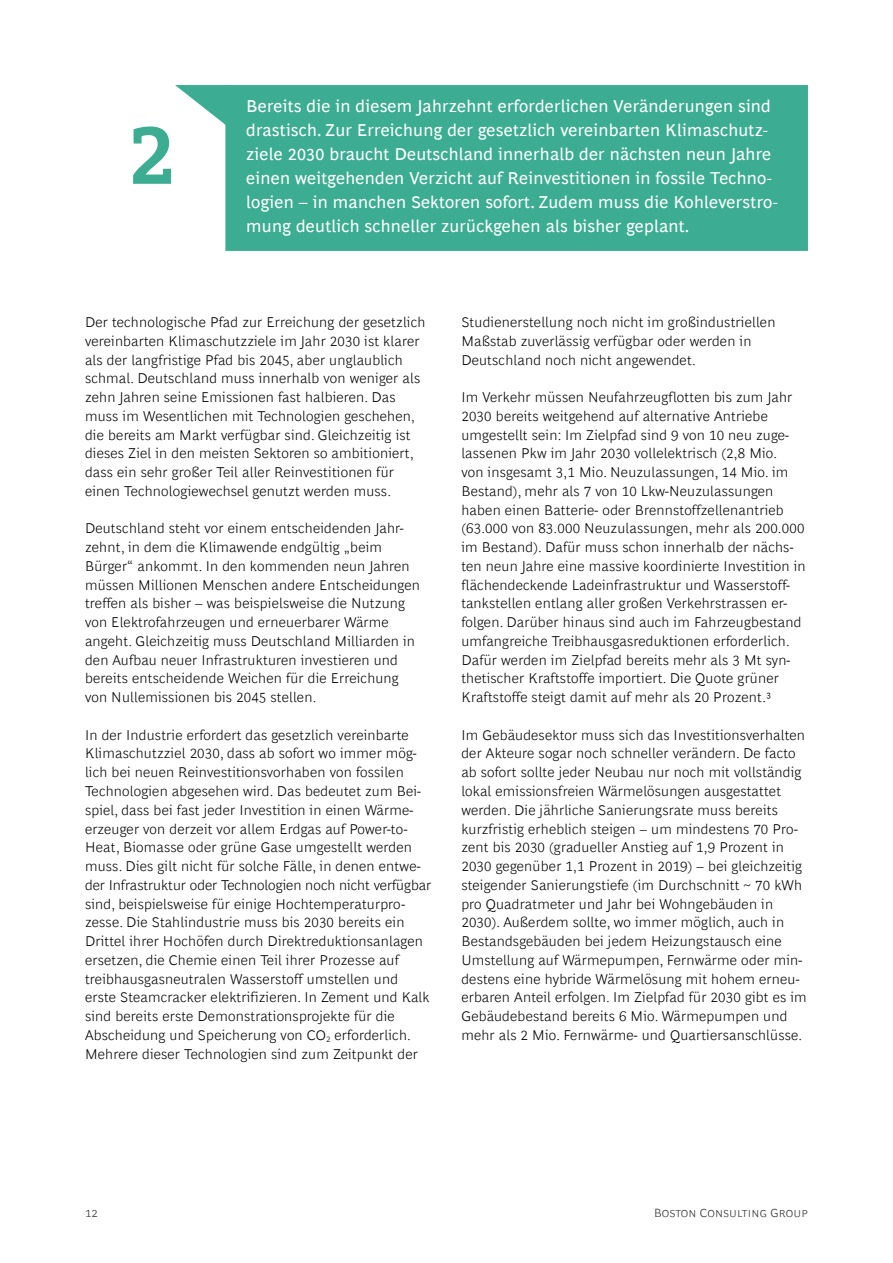
<style>
.page{position:relative;width:893px;height:1263px;background:#fff}
.page>*{position:absolute;margin:0;border:0;box-sizing:border-box;transform-origin:0 0}
.t1{font:700 87px "Henderson BCG Mod";color:#3cad92}
.t2{font:17.25px/24px "Henderson BCG Sans";letter-spacing:.015em;color:#fff}
.t3{font:300 14.25px/18.8px "Henderson BCG Sans";letter-spacing:.015em;color:#000}
.t4{font:300 12px "Henderson BCG Sans";letter-spacing:.01em;color:#333}
</style>
<div class="page">
<div style="left:225px;top:85px;width:583px;height:166px;background:#3cad92;border:2px solid #3cad92"></div>
<svg style="left:175px;top:85px;width:51px;height:40px"></svg>
<h1 class="t1" style="left:127px;top:91px;width:50px">2</h1>
<p class="t2" style="left:246px;top:92px;width:533px">Bereits die in diesem Jahrzehnt erforderlichen Veränderungen sind drastisch. Zur Erreichung der gesetzlich vereinbarten Klimaschutz&shy;ziele 2030 braucht Deutschland innerhalb der nächsten neun Jahre einen weitgehenden Verzicht auf Reinvestitionen in fossile Techno&shy;logien – in manchen Sektoren sofort. Zudem muss die Kohleverstro&shy;mung deutlich schneller zurückgehen als bisher geplant.</p>
<p class="t3" style="left:85px;top:312px;width:342px">Der technologische Pfad zur Erreichung der gesetzlich vereinbarten Klimaschutzziele im Jahr 2030 ist klarer als der langfristige Pfad bis 2045, aber unglaublich schmal. Deutschland muss innerhalb von weniger als zehn Jahren seine Emissionen fast halbieren. Das muss im Wesentlichen mit Technologien geschehen, die bereits am Markt verfügbar sind. Gleichzeitig ist dieses Ziel in den meisten Sektoren so ambitioniert, dass ein sehr großer Teil aller Reinvestitionen für einen Technologiewechsel genutzt werden muss.</p>
<p class="t3" style="left:85px;top:518px;width:336px">Deutschland steht vor einem entscheidenden Jahr&shy;zehnt, in dem die Klimawende endgültig „beim Bürger“ ankommt. In den kommenden neun Jahren müssen Millionen Menschen andere Entscheidungen treffen als bisher – was beispielsweise die Nutzung von Elektrofahrzeugen und erneuerbarer Wärme angeht. Gleichzeitig muss Deutschland Milliarden in den Aufbau neuer Infrastrukturen investieren und bereits entscheidende Weichen für die Erreichung von Nullemissionen bis 2045 stellen.</p>
<p class="t3" style="left:85px;top:724px;width:348px">In der Industrie erfordert das gesetzlich vereinbarte Klimaschutzziel 2030, dass ab sofort wo immer mög&shy;lich bei neuen Reinvestitionsvorhaben von fossilen Technologien abgesehen wird. Das bedeutet zum Bei&shy;spiel, dass bei fast jeder Investition in einen Wärme&shy;erzeuger von derzeit vor allem Erdgas auf Power-to-Heat, Biomasse oder grüne Gase umgestellt werden muss. Dies gilt nicht für solche Fälle, in denen entwe&shy;der Infrastruktur oder Technologien noch nicht verfügbar sind, beispielsweise für einige Hochtemperaturpro&shy;zesse. Die Stahlindustrie muss bis 2030 bereits ein Drittel ihrer Hochöfen durch Direktreduktionsanlagen ersetzen, die Chemie einen Teil ihrer Prozesse auf treibhausgasneutralen Wasserstoff umstellen und erste Steamcracker elektrifizieren. In Zement und Kalk sind bereits erste Demonstrationsprojekte für die Abscheidung und Speicherung von CO<sub>2</sub> erforderlich.<br>Mehrere dieser Technologien sind zum Zeitpunkt der</p>
<p class="t3" style="left:461px;top:312px;width:316px">Studienerstellung noch nicht im großindustriellen<br>Maßstab zuverlässig verfügbar oder werden in<br>Deutschland noch nicht angewendet.</p>
<p class="t3" style="left:461px;top:387px;width:346px">Im Verkehr müssen Neufahrzeugflotten bis zum Jahr 2030 bereits weitgehend auf alternative Antriebe umgestellt sein: Im Zielpfad sind 9 von 10 neu zuge&shy;lassenen Pkw im Jahr 2030 vollelektrisch (2,8 Mio.<br>von insgesamt 3,1 Mio. Neuzulassungen, 14 Mio. im Bestand), mehr als 7 von 10 Lkw-Neuzulassungen haben einen Batterie- oder Brennstoffzellenantrieb (63.000 von 83.000 Neuzulassungen, mehr als 200.000 im Bestand). Dafür muss schon innerhalb der nächs&shy;ten neun Jahre eine massive koordinierte Investition in flächendeckende Ladeinfrastruktur und Wasserstoff&shy;tankstellen entlang aller großen Verkehrstrassen er&shy;folgen. Darüber hinaus sind auch im Fahrzeugbestand umfangreiche Treibhausgasreduktionen erforderlich.<br>Dafür werden im Zielpfad bereits mehr als 3 Mt syn&shy;thetischer Kraftstoffe importiert. Die Quote grüner Kraftstoffe steigt damit auf mehr als 20 Prozent.3</p>
<p class="t3" style="left:461px;top:724px;width:347px">Im Gebäudesektor muss sich das Investitionsverhalten der Akteure sogar noch schneller verändern. De facto ab sofort sollte jeder Neubau nur noch mit vollständig lokal emissionsfreien Wärmelösungen ausgestattet werden. Die jährliche Sanierungsrate muss bereits kurzfristig erheblich steigen – um mindestens 70 Pro&shy;zent bis 2030 (gradueller Anstieg auf 1,9 Prozent in 2030 gegenüber 1,1 Prozent in 2019) – bei gleichzeitig steigender Sanierungstiefe (im Durchschnitt ~ 70 kWh pro Quadratmeter und Jahr bei Wohngebäuden in 2030). Außerdem sollte, wo immer möglich, auch in Bestandsgebäuden bei jedem Heizungstausch eine Umstellung auf Wärmepumpen, Fernwärme oder min&shy;destens eine hybride Wärmelösung mit hohem erneu&shy;erbaren Anteil erfolgen. Im Zielpfad für 2030 gibt es im Gebäudebestand bereits 6 Mio. Wärmepumpen und mehr als 2 Mio. Fernwärme- und Quartiersanschlüsse.</p>
<p class="t4" style="left:85px;top:1203px;width:14px">12</p>
<p class="t4" style="left:654px;top:1203px;width:155px">Boston Consulting Group</p>
</div>
